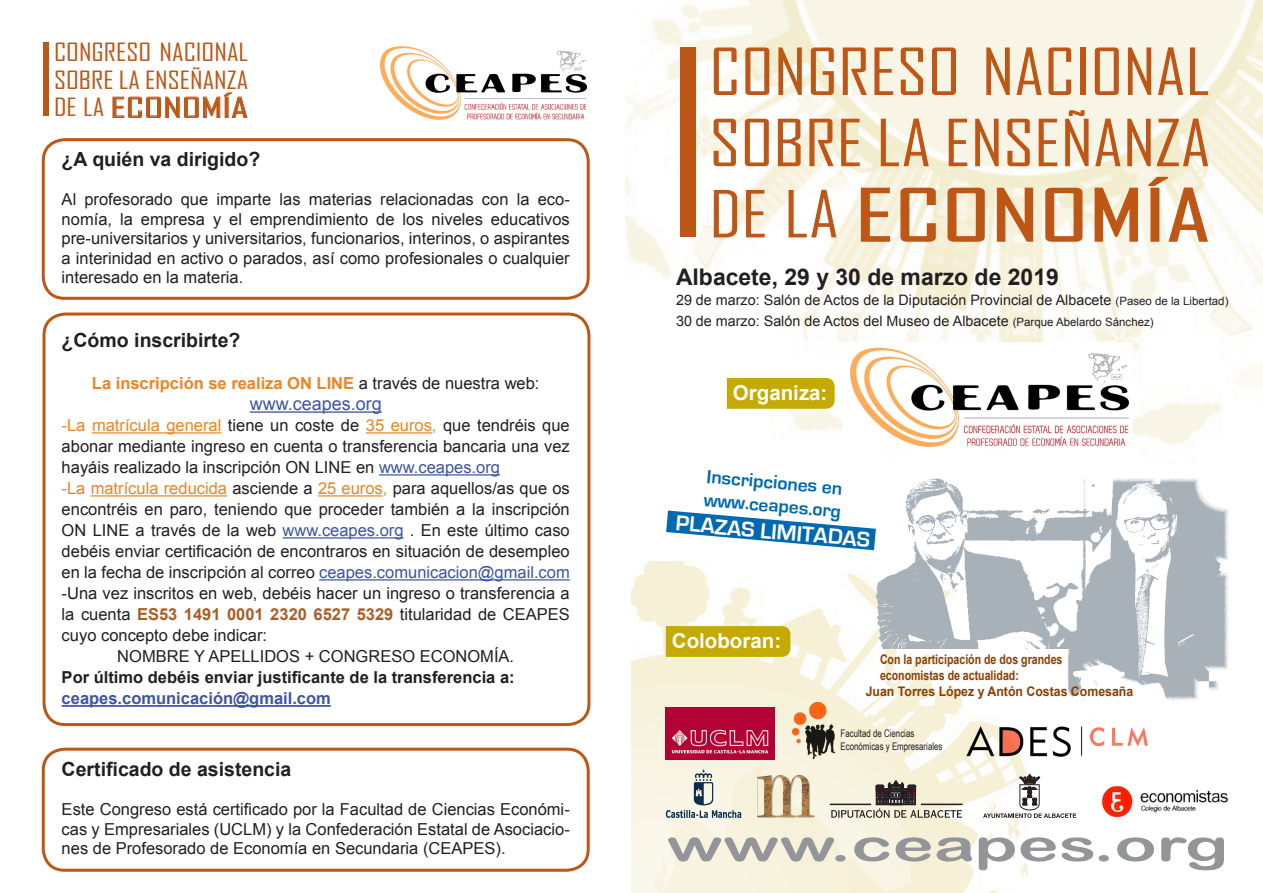
<style>
.page{position:relative;width:1263px;height:893px;background:#fff}
.page>*{position:absolute;margin:0;border:0;box-sizing:border-box;transform-origin:0 0}
.t1{font:248.25px "Agency FB";color:#be5616;scale:.9 1}
.t2{font:96.15px "Agency FB";color:#be5616;scale:.9 1}
.t3{font:68.85px "Agency FB";color:#be5616;scale:1.61 1}
.t4{font:62.1px "Agency FB";color:#be5616;scale:1.19 1}
.t5{font:44.55px "Arial Rounded MT Bold";color:#939598;scale:1.56 1}
.t6{font:26.7px "Agency FB";color:#be5616;scale:1.61 1}
.t7{font:24.15px "Agency FB";color:#be5616;scale:1.19 1}
.t8{font:700 22.95px "Arial";color:#231f20}
.t9{font:700 22.2px "Eurostile";color:#fff}
.t10{font:700 20.55px "Arial";color:#fff}
.Heading_1{font:700 19.5px "Arial";color:#231f20}
.t11{font:700 19.5px "Eurostile";color:#0169b0}
.Heading_1-2{font:18px "Arial";color:#3d54a4}
.Heading_1-3{font:16.5px/21px "Arial";color:#231f20;text-align:justify}
.Heading_1-4{font:700 16.5px "Arial";color:#231f20}
.Heading_1-5{font:700 16.5px "Arial";color:#ee8322}
.Heading_1-6{font:700 16.5px "Arial";color:#3d54a4}
.t12{font:14.4px "Arial";color:#231f20}
.t13{font:700 13.2px "Arial";color:#8d3d00;scale:.8 1}
.t14{font:700 13.2px "Arial";color:#8d3d00;scale:.93 1}
.t15{font:10.5px "Arial Narrow";color:#231f20;scale:.92 1}
.s1{font-size:24.15px}
.s2{font-weight:400;color:#231f20}
.s3{color:#ee8322}
.s4{color:#3d54a4}
.s5{font-weight:700;color:#ab5d26}
.s6{font-size:62.1px}
.s7{font-size:11.55px}
</style>
<div class="page">
<img style="left:625px;top:0;width:638px;height:445px">
<img style="left:631px;top:561px;width:397px;height:332px">
<svg style="left:112px;top:92px;width:136px;height:26px"></svg>
<img style="left:380px;top:46px;width:207px;height:74px">
<img style="left:464px;top:102px;width:122px;height:18px">
<hr style="left:465px;top:98px;width:121px;height:1px;background:#bcbdc0">
<img style="left:556px;top:49px;width:30px;height:23px">
<div style="left:42px;top:138px;width:548px;height:162px;border:3px solid #be5616;border-radius:21px"></div>
<div style="left:42px;top:748px;width:548px;height:124px;border:3px solid #be5616;border-radius:21px"></div>
<div style="left:43px;top:313px;width:547px;height:413px;border:3px solid #be5616;border-radius:21px"></div>
<hr style="left:250px;top:411px;width:132px;height:2px;background:#3d54a4">
<hr style="left:92px;top:432px;width:129px;height:1px;background:#ee8322">
<hr style="left:366px;top:432px;width:66px;height:1px;background:#ee8322">
<hr style="left:379px;top:474px;width:121px;height:1px;background:#3d54a4">
<hr style="left:91px;top:495px;width:136px;height:1px;background:#ee8322">
<hr style="left:318px;top:495px;width:65px;height:1px;background:#ee8322">
<hr style="left:283px;top:537px;width:121px;height:1px;background:#3d54a4">
<hr style="left:319px;top:579px;width:251px;height:1px;background:#3d54a4">
<hr style="left:62px;top:705px;width:269px;height:2px;background:#3d54a4">
<img style="left:666px;top:707px;width:108px;height:52px">
<svg style="left:983px;top:774px;width:93px;height:44px"></svg>
<hr style="left:921px;top:804px;width:42px;height:1px;background:#231f20">
<hr style="left:830px;top:804px;width:41px;height:1px;background:#231f20">
<svg style="left:831px;top:781px;width:131px;height:37px;background:#bfbaab"></svg>
<svg style="left:666px;top:769px;width:75px;height:49px;background:#d5d6ce"></svg>
<img style="left:843px;top:342px;width:289px;height:105px">
<img style="left:963px;top:423px;width:166px;height:24px">
<hr style="left:964px;top:417px;width:165px;height:2px;background:#bcbdc0">
<img style="left:1087px;top:351px;width:42px;height:32px">
<div style="left:727px;top:378px;width:108px;height:31px;background:#c5a904"></div>
<img style="left:857px;top:478px;width:211px;height:171px">
<img style="left:1068px;top:478px;width:161px;height:223px">
<svg style="left:666px;top:626px;width:124px;height:31px;background:#c5a906"></svg>
<svg style="left:666px;top:511px;width:210px;height:39px"></svg>
<svg style="left:860px;top:187px;width:31px;height:55px;background:#ead2b4"></svg>
<svg style="left:900px;top:187px;width:36px;height:56px"></svg>
<svg style="left:947px;top:187px;width:38px;height:56px;background:#e9d0b0"></svg>
<svg style="left:996px;top:187px;width:38px;height:55px;background:#ebd2b6"></svg>
<svg style="left:1044px;top:187px;width:39px;height:56px"></svg>
<svg style="left:1094px;top:187px;width:45px;height:55px"></svg>
<svg style="left:1148px;top:176px;width:61px;height:66px"></svg>
<img style="left:757px;top:775px;width:57px;height:43px">
<img style="left:1101px;top:786px;width:127px;height:32px">
<img style="left:963px;top:725px;width:185px;height:34px">
<img style="left:792px;top:703px;width:47px;height:55px">
<p class="t7" style="left:54px;top:37px;width:165px">CONGRESO NACIONAL</p>
<p class="t7" style="left:54px;top:65px;width:165px">SOBRE LA ENSEÑANZA</p>
<p class="t2" style="left:37px;top:21px;width:21px">I</p>
<p class="t6" style="left:54px;top:91px;width:122px"><span class="s1">DE LA</span> ECONOMÍA</p>
<p class="Heading_1" style="left:62px;top:147px;width:200px">¿A quién va dirigido?</p>
<p class="Heading_1-3" style="left:62px;top:190px;width:510px;line-height:19.5px">Al profesorado que imparte las materias relacionadas con la eco&shy;nomía, la empresa y el emprendimiento de los niveles educativos pre-universitarios y universitarios, funcionarios, interinos, o aspirantes a interinidad en activo o parados, así como profesionales o cualquier interesado en la materia.</p>
<p class="Heading_1" style="left:62px;top:327px;width:180px">¿Cómo inscribirte?</p>
<p class="Heading_1-5" style="left:92px;top:372px;width:449px">La inscripción se realiza ON LINE <span class="s2">a través de nuestra web:</span></p>
<p class="Heading_1-2" style="left:250px;top:392px;width:134px">www.ceapes.org</p>
<p class="Heading_1-3" style="left:62px;top:415px;width:510px"><span class="s3">-La matrícula general</span> tiene un coste de <span class="s3">35 euros,</span> que tendréis que abonar mediante ingreso en cuenta o transferencia bancaria una vez hayáis realizado la inscripción ON LINE en <span class="s4">www.ceapes.org</span></p>
<p class="Heading_1-3" style="left:62px;top:478px;width:510px"><span class="s3">-La matrícula reducida</span> asciende a <span class="s3">25 euros,</span> para aquellos/as que os encontréis en paro, teniendo que proceder también a la inscripción ON LINE a través de la web <span class="s4">www.ceapes.org</span> . En este último caso debéis enviar certificación de encontraros en situación de desempleo en la fecha de inscripción al correo <span class="s4">ceapes.comunicacion@gmail.com</span></p>
<p class="Heading_1-3" style="left:62px;top:583px;width:510px">-Una vez inscritos en web, debéis hacer un ingreso o transferencia a la cuenta <span class="s5">ES53 1491 0001 2320 6527 5329</span> titularidad de CEAPES cuyo concepto debe indicar:</p>
<p class="Heading_1-3" style="left:117px;top:646px;width:398px">NOMBRE Y APELLIDOS + CONGRESO ECONOMÍA.</p>
<p class="Heading_1-4" style="left:62px;top:666px;width:454px">Por último debéis enviar justificante de la transferencia a:</p>
<p class="Heading_1-6" style="left:62px;top:687px;width:271px">ceapes.comunicación@gmail.com</p>
<p class="Heading_1" style="left:62px;top:757px;width:231px">Certificado de asistencia</p>
<p class="Heading_1-3" style="left:62px;top:800px;width:510px;line-height:19.5px">Este Congreso está certificado por la Facultad de Ciencias Económi&shy;cas y Empresariales (UCLM) y la Confederación Estatal de Asociacio&shy;nes de Profesorado de Economía en Secundaria (CEAPES).</p>
<p class="t1" style="left:666px;top:-7px;width:51px">I</p>
<p class="t4" style="left:709px;top:34px;width:423px">CONGRESO NACIONAL</p>
<p class="t4" style="left:709px;top:105px;width:423px">SOBRE LA ENSEÑANZA</p>
<p class="t3" style="left:709px;top:173px;width:313px"><span class="s6">DE LA</span> ECONOMÍA</p>
<p class="t8" style="left:676px;top:262px;width:384px">Albacete, 29 y 30 de marzo de 2019</p>
<p class="t12" style="left:676px;top:291px;width:554px">29 de marzo: Salón de Actos de la Diputación Provincial de Albacete <span class="s7">(Paseo de la Libertad)</span></p>
<p class="t12" style="left:676px;top:311px;width:479px">30 de marzo: Salón de Actos del Museo de Albacete <span class="s7">(Parque Abelardo Sánchez)</span></p>
<p class="t10" style="left:733px;top:379px;width:96px">Organiza:</p>
<p class="t11" style="left:708px;top:466px;width:137px;rotate:5deg">Inscripciones en</p>
<p class="t11" style="left:705px;top:489px;width:139px;rotate:5deg">www.ceapes.org</p>
<p class="t9" style="left:677px;top:511px;width:197px;rotate:5deg">PLAZAS LIMITADAS</p>
<p class="t10" style="left:672px;top:627px;width:111px">Coloboran:</p>
<p class="t13" style="left:880px;top:651px;width:230px">Con la participación de dos grandes</p>
<p class="t13" style="left:880px;top:667px;width:175px">economistas de actualidad:</p>
<p class="t14" style="left:866px;top:682px;width:289px">Juan Torres López y Antón Costas Comesaña</p>
<p class="t15" style="left:840px;top:726px;width:82px">Facultad de Ciencias</p>
<p class="t15" style="left:840px;top:738px;width:112px">Económicas y Empresariales</p>
<p class="t5" style="left:666px;top:819px;width:362px">www.ceapes.org</p>
</div>
